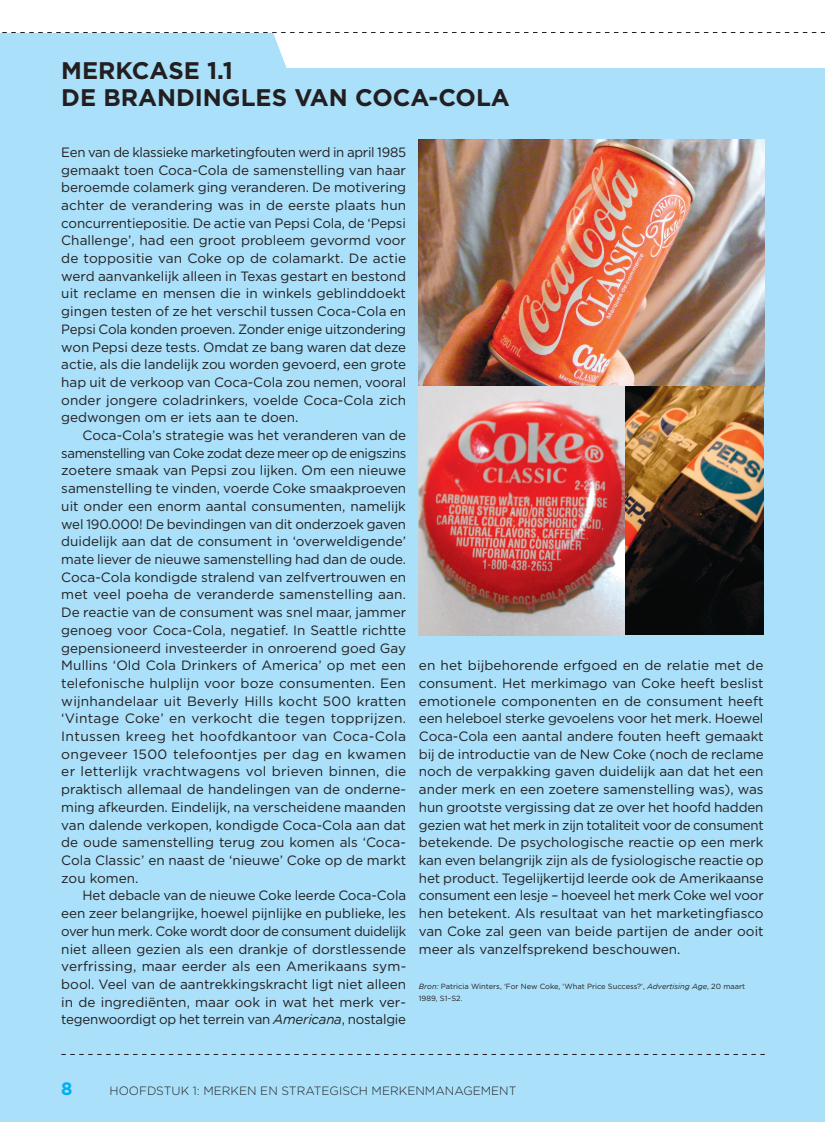
<style>
.page{position:relative;width:825px;height:1122px;background:#fff}
.page>*{position:absolute;margin:0;border:0;box-sizing:border-box;transform-origin:0 0}
.t1{font:700 24px/27px "Gotham";color:#231f20}
.t2{font:700 18px "Gotham Rounded";color:#00aeef}
.t3{font:13.5px/17.7px "Gotham";color:#231f20;text-align:justify}
.t4{font:300 12px "Gotham Rounded";color:#231f20}
.t5{font:7.5px/12px "Gotham";color:#231f20}
.s1{font-style:italic}
</style>
<div class="page">
<div style="left:0;top:68px;width:824px;height:1054px;background:#aae0f9"></div>
<img style="left:418px;top:139px;width:345px;height:248px">
<img style="left:418px;top:387px;width:207px;height:248px">
<img style="left:625px;top:387px;width:138px;height:248px">
<svg style="left:61px;top:1054px;width:703px;height:1px"></svg>
<svg style="left:0;top:32px;width:824px;height:36px"></svg>
<h1 class="t1" style="left:61px;top:56px;width:450px">MERKCASE 1.1<br>DE BRANDINGLES VAN COCA-COLA</h1>
<p class="t3" style="left:61px;top:143px;width:346px">Een van de klassieke marketingfouten werd in april 1985 gemaakt toen Coca-Cola de samenstelling van haar beroemde colamerk ging veranderen. De motivering achter de verandering was in de eerste plaats hun concurrentiepositie. De actie van Pepsi Cola, de ‘Pepsi Challenge’, had een groot probleem gevormd voor de toppositie van Coke op de colamarkt. De actie werd aanvankelijk alleen in Texas gestart en bestond uit reclame en mensen die in winkels geblinddoekt gingen testen of ze het verschil tussen Coca-Cola en Pepsi Cola konden proeven. Zonder enige uitzondering won Pepsi deze tests. Omdat ze bang waren dat deze actie, als die landelijk zou worden gevoerd, een grote hap uit de verkoop van Coca-Cola zou nemen, vooral onder jongere coladrinkers, voelde Coca-Cola zich gedwongen om er iets aan te doen.</p>
<p class="t3" style="left:61px;top:426px;width:346px;text-indent:21px">Coca-Cola’s strategie was het veranderen van de samenstelling van Coke zodat deze meer op de enigszins zoetere smaak van Pepsi zou lijken. Om een nieuwe samenstelling te vinden, voerde Coke smaakproeven uit onder een enorm aantal consumenten, namelijk wel 190.000! De bevindingen van dit onderzoek gaven duidelijk aan dat de consument in ‘overweldigende’ mate liever de nieuwe samenstelling had dan de oude.<br>Coca-Cola kondigde stralend van zelfvertrouwen en met veel poeha de veranderde samenstelling aan.<br>De reactie van de consument was snel maar, jammer genoeg voor Coca-Cola, negatief. In Seattle richtte gepensioneerd investeerder in onroerend goed Gay Mullins ‘Old Cola Drinkers of America’ op met een telefonische hulplijn voor boze consumenten. Een wijnhandelaar uit Beverly Hills kocht 500 kratten ‘Vintage Coke’ en verkocht die tegen topprijzen.<br>Intussen kreeg het hoofdkantoor van Coca-Cola ongeveer 1500 telefoontjes per dag en kwamen er letterlijk vrachtwagens vol brieven binnen, die praktisch allemaal de handelingen van de onder ne&shy;ming afkeurden. Eindelijk, na verscheidene maanden van dalende verkopen, kondigde Coca-Cola aan dat de oude samenstelling terug zou komen als ‘Coca-Cola Classic’ en naast de ‘nieuwe’ Coke op de markt zou komen.</p>
<p class="t3" style="left:61px;top:886px;width:346px;text-indent:21px">Het debacle van de nieuwe Coke leerde Coca-Cola een zeer belangrijke, hoewel pijnlijke en publieke, les over hun merk. Coke wordt door de consument duidelijk niet alleen gezien als een drankje of dorstlessende verfrissing, maar eerder als een Amerikaans sym&shy;bool. Veel van de aantrekkingskracht ligt niet alleen in de ingrediënten, maar ook in wat het merk ver&shy;tegenwoordigt op het terrein van <span class="s1">Americana</span>, nostalgie</p>
<p class="t3" style="left:418px;top:656px;width:346px">en het bijbehorende erfgoed en de relatie met de consument. Het merkimago van Coke heeft beslist emotionele componenten en de consument heeft een heleboel sterke gevoelens voor het merk. Hoewel Coca-Cola een aantal andere fouten heeft gemaakt bij de introductie van de New Coke (noch de reclame noch de verpakking gaven duidelijk aan dat het een ander merk en een zoetere samenstelling was), was hun grootste vergissing dat ze over het hoofd hadden gezien wat het merk in zijn totaliteit voor de consument betekende. De psychologische reactie op een merk kan even belangrijk zijn als de fysiologische reactie op het product. Tegelijkertijd leerde ook de Amerikaanse consument een lesje – hoeveel het merk Coke wel voor hen betekent. Als resultaat van het marketingfiasco van Coke zal geen van beide partijen de ander ooit meer als vanzelfsprekend beschouwen.</p>
<p class="t5" style="left:418px;top:980px;width:328px"><span class="s1">Bron:</span> Patricia Winters, ‘For New Coke, ‘What Price Success?’, <span class="s1">Advertising Age</span>, 20 maart<br>1989, S1–S2.</p>
<h2 class="t2" style="left:61px;top:1075px;width:13px">8</h2>
<p class="t4" style="left:109px;top:1083px;width:408px">HOOFDSTUK 1: MERKEN EN STRATEGISCH MERKENMANAGEMENT</p>
</div>
